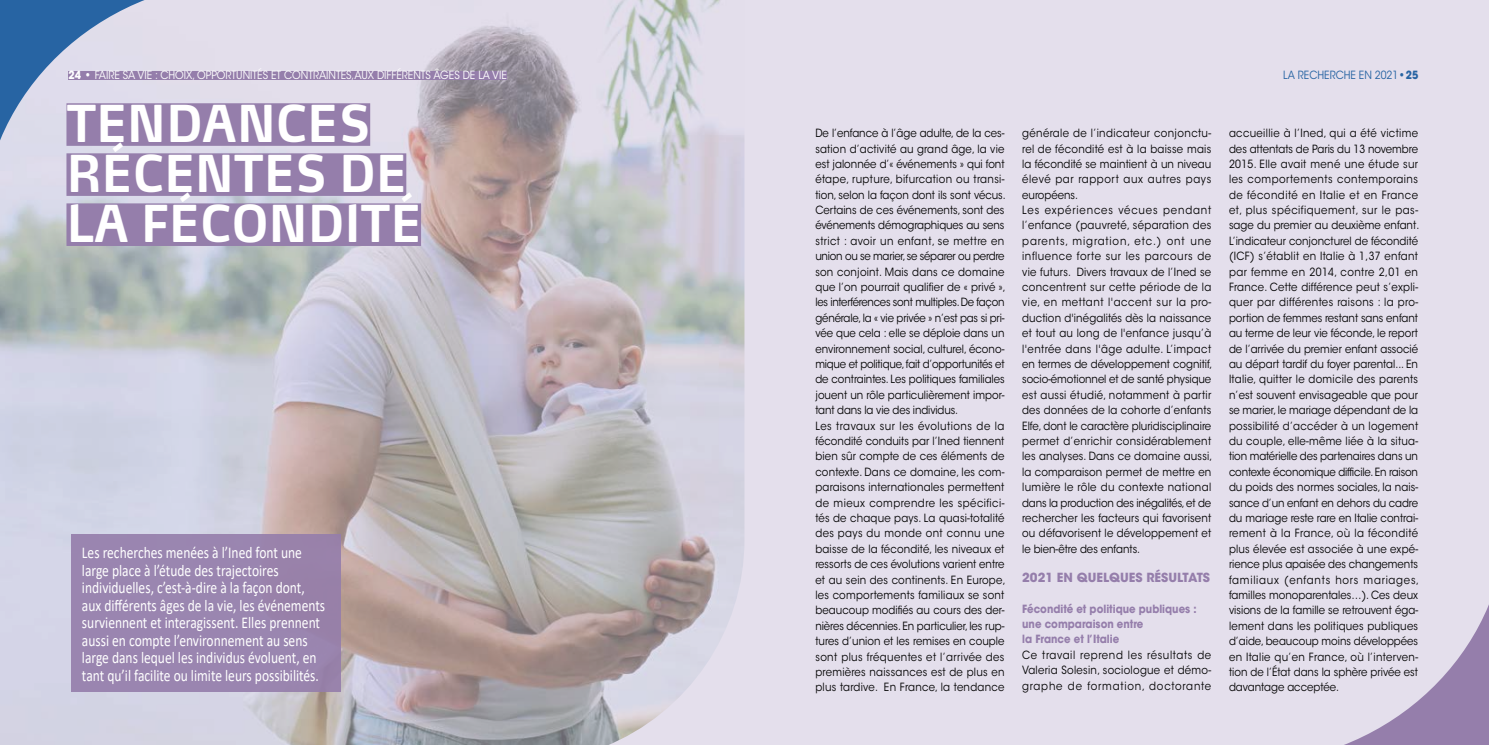
<style>
.page{position:relative;width:1489px;height:745px;background:#fff}
.page>*{position:absolute;margin:0;border:0;box-sizing:border-box;transform-origin:0 0}
.t1{font:700 50.25px/50px "Max OT";letter-spacing:.01em;color:#fff;scale:.87 1}
.t2{font:16.5px/17.5px "Calibri";color:#fff;scale:.82 1}
.t3{font:700 12.5px "ITC Avant Garde Std";color:#957eab}
.t4{font:11.25px/15.4px "ITC Avant Garde Std";letter-spacing:.015em;color:#000;scale:.9 1}
.t5{font:11.25px "ITC Avant Garde Std";color:#fff;scale:.9 1}
.t6{font:700 11.25px/15.4px "ITC Avant Garde Std";color:#957eab;scale:.9 1}
.t7{font:11.25px "ITC Avant Garde Std";color:#2764a3;scale:.9 1}
.s1{font-weight:700}
</style>
<div class="page">
<div style="left:0;top:0;width:1488px;height:744px;background:#e4dfec"></div>
<img style="left:0;top:0;width:744px;height:744px">
<div style="left:66px;top:103px;width:304px;height:43px;background:#957eab"></div>
<div style="left:66px;top:153px;width:340px;height:43px;background:#957eab"></div>
<div style="left:66px;top:203px;width:355px;height:43px;background:#957eab"></div>
<div style="left:71px;top:533px;width:269px;height:158px;background:#9a85b0"></div>
<div style="left:68px;top:71px;width:439px;height:8px;background:#957eab"></div>
<svg style="left:0;top:0;width:219px;height:231px"></svg>
<svg style="left:1347px;top:607px;width:141px;height:137px"></svg>
<p class="t5" style="left:68px;top:68px;width:488px"><span class="s1">24 •</span> FAIRE SA VIE : CHOIX, OPPORTUNITÉS ET CONTRAINTES,AUX DIFFÉRENTS ÂGES DE LA VIE</p>
<p class="t7" style="left:1283px;top:68px;width:151px">LA RECHERCHE EN 2021<span class="s1">•25</span></p>
<h1 class="t1" style="left:67px;top:98px;width:409px">TENDANCES<br>RÉCENTES DE<br>LA FÉCONDITÉ</h1>
<p class="t2" style="left:82px;top:543px;width:298px">Les recherches menées à l’Ined font une large place à l’étude des trajectoires individuelles, c’est-à-dire à la façon dont, aux différents âges de la vie, les événements surviennent et interagissent. Elles prennent aussi en compte l’environnement au sens large dans lequel les individus évoluent, en tant qu’il facilite ou limite leurs possibilités.</p>
<p class="t4" style="left:815px;top:125px;width:213px">De l’enfance à l’âge adulte, de la ces&shy;sation d’activité au grand âge, la vie est jalonnée d’« événements » qui font étape, rupture, bifurcation ou transi&shy;tion, selon la façon dont ils sont vécus.<br>Certains de ces événements, sont des événements démographiques au sens strict : avoir un enfant, se mettre en union ou se marier, se séparer ou perdre son conjoint. Mais dans ce domaine que l’on pourrait qualifier de « privé », les interférences sont multiples. De façon générale, la « vie privée » n’est pas si pri&shy;vée que cela : elle se déploie dans un environnement social, culturel, écono&shy;mique et politique, fait d’opportunités et de contraintes. Les politiques familiales jouent un rôle particulièrement impor&shy;tant dans la vie des individus.<br>Les travaux sur les évolutions de la fécondité conduits par l’Ined tiennent bien sûr compte de ces éléments de contexte. Dans ce domaine, les com&shy;paraisons internationales permettent de mieux comprendre les spécifici&shy;tés de chaque pays. La quasi-totalité des pays du monde ont connu une baisse de la fécondité, les niveaux et ressorts de ces évolutions varient entre et au sein des continents. En Europe, les comportements familiaux se sont beaucoup modifiés au cours des der&shy;nières décennies. En particulier, les rup&shy;tures d’union et les remises en couple sont plus fréquentes et l’arrivée des premières naissances est de plus en plus tardive. En France, la tendance</p>
<p class="t4" style="left:1022px;top:125px;width:213px">générale de l’indicateur conjonctu&shy;rel de fécondité est à la baisse mais la fécondité se maintient à un niveau élevé par rapport aux autres pays européens.<br>Les expériences vécues pendant l’enfance (pauvreté, séparation des parents, migration, etc.) ont une influence forte sur les parcours de vie futurs. Divers travaux de l’Ined se concentrent sur cette période de la vie, en mettant l'accent sur la pro&shy;duction d'inégalités dès la naissance et tout au long de l'enfance jusqu’à l'entrée dans l'âge adulte. L’impact en termes de développement cognitif, socio-émotionnel et de santé physique est aussi étudié, notamment à partir des données de la cohorte d’enfants Elfe, dont le caractère pluridisciplinaire permet d’enrichir considérablement les analyses. Dans ce domaine aussi, la comparaison permet de mettre en lumière le rôle du contexte national dans la production des inégalités, et de rechercher les facteurs qui favorisent ou défavorisent le développement et le bien-être des enfants.</p>
<p class="t3" style="left:1022px;top:568px;width:189px">2021 EN QUELQUES RÉSULTATS</p>
<p class="t6" style="left:1022px;top:600px;width:195px">Fécondité et politique publiques : une comparaison entre<br>la France et l’Italie</p>
<p class="t4" style="left:1022px;top:646px;width:212px;text-align:justify">Ce travail reprend les résultats de Valeria Solesin, sociologue et démo&shy;graphe de formation, doctorante</p>
<p class="t4" style="left:1228px;top:125px;width:213px;text-align:justify">accueillie à l’Ined, qui a été victime des attentats de Paris du 13 novembre 2015. Elle avait mené une étude sur les comportements contemporains de fécondité en Italie et en France et, plus spécifiquement, sur le pas&shy;sage du premier au deuxième enfant.<br>L’indicateur conjoncturel de fécondité (ICF) s’établit en Italie à 1,37 enfant par femme en 2014, contre 2,01 en France. Cette différence peut s’expli&shy;quer par différentes raisons : la pro&shy;portion de femmes restant sans enfant au terme de leur vie féconde, le report de l’arrivée du premier enfant associé au départ tardif du foyer parental... En Italie, quitter le domicile des parents n’est souvent envisageable que pour se marier, le mariage dépendant de la possibilité d’accéder à un logement du couple, elle-même liée à la situa&shy;tion matérielle des partenaires dans un contexte économique difficile. En raison du poids des normes sociales, la nais&shy;sance d’un enfant en dehors du cadre du mariage reste rare en Italie contrai&shy;rement à la France, où la fécondité plus élevée est associée à une expé&shy;rience plus apaisée des changements familiaux (enfants hors mariages, familles monoparentales…). Ces deux visions de la famille se retrouvent éga&shy;lement dans les politiques publiques d’aide, beaucoup moins développées en Italie qu’en France, où l’interven&shy;tion de l’État dans la sphère privée est davantage acceptée.</p>
</div>
